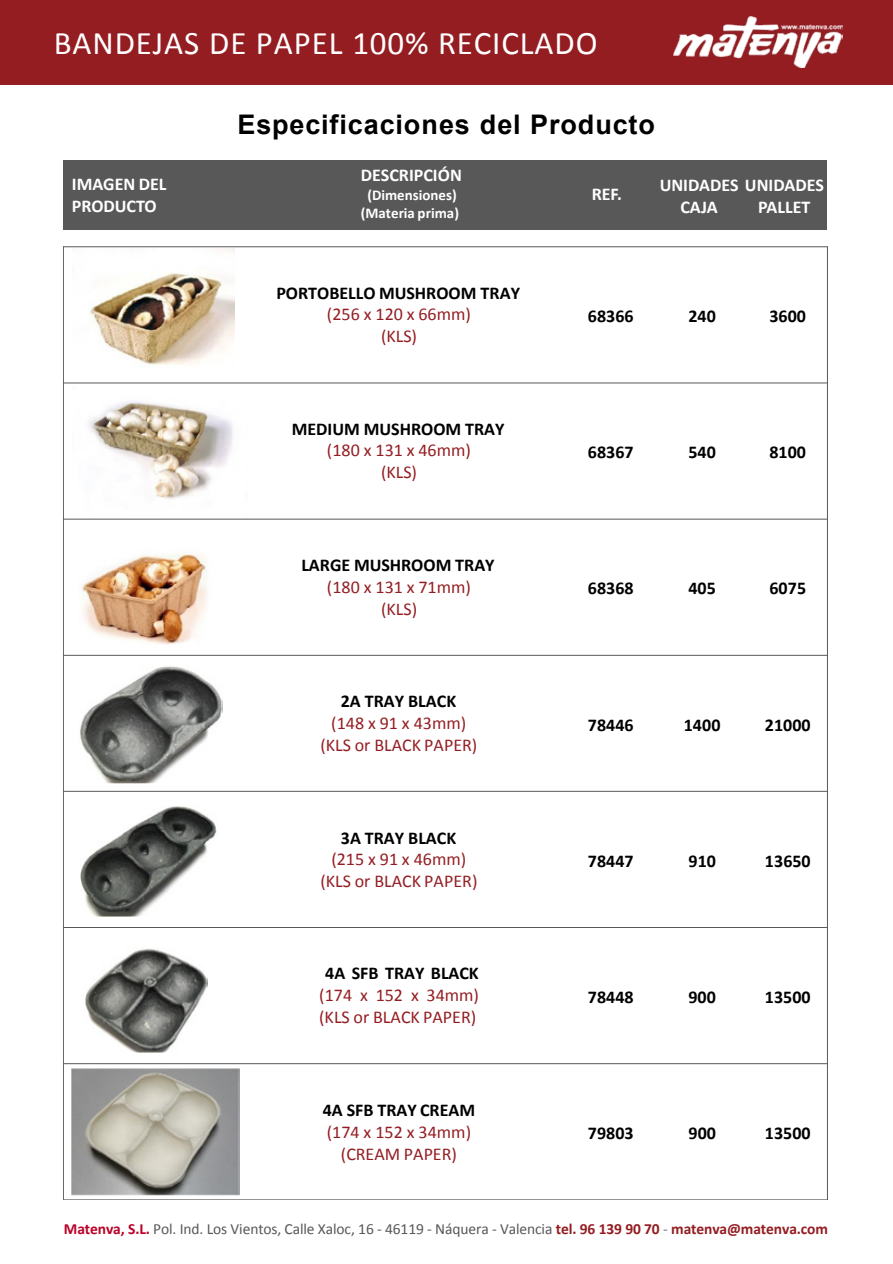
<style>
.page{position:relative;width:893px;height:1264px;background:#fff}
.page>*{position:absolute;margin:0;border:0;box-sizing:border-box;transform-origin:0 0}
.t1{font:33px "Calibri";letter-spacing:.025em;color:#fff}
.t2{font:700 27px "Arial";letter-spacing:.03em;color:#000}
.t3{font:700 18px "Calibri";color:#000}
.t4{font:18px/21.9px "Calibri";color:#941d22;text-align:center}
.t5{font:700 18px/21.6px "Calibri";color:#fff}
.t6{font:15.45px "Calibri";letter-spacing:-.005em;color:#585858}
.t7{font:700 15px/18.3px "Calibri";color:#fff;text-align:center}
.s1{font-weight:700;color:#bb0026}
.s2{font-weight:700;color:#941d22}
.s3{color:#747378}
</style>
<div class="page">
<img style="left:90px;top:249px;width:144px;height:116px">
<img style="left:82px;top:554px;width:126px;height:91px">
<img style="left:89px;top:401px;width:144px;height:99px">
<hr style="left:63px;top:382px;width:764px;height:1px;background:#585858">
<hr style="left:63px;top:518px;width:764px;height:1px;background:#585858">
<hr style="left:63px;top:654px;width:764px;height:1px;background:#585858">
<hr style="left:63px;top:790px;width:764px;height:1px;background:#585858">
<hr style="left:63px;top:926px;width:764px;height:1px;background:#585858">
<hr style="left:63px;top:1063px;width:764px;height:1px;background:#585858">
<hr style="left:63px;top:246px;width:1px;height:953px;background:#585858">
<hr style="left:827px;top:246px;width:1px;height:953px;background:#585858">
<hr style="left:63px;top:246px;width:764px;height:1px;background:#585858">
<hr style="left:63px;top:1199px;width:764px;height:1px;background:#585858">
<img style="left:80px;top:666px;width:142px;height:117px">
<img style="left:80px;top:806px;width:137px;height:110px">
<img style="left:85px;top:949px;width:122px;height:103px">
<img style="left:72px;top:1068px;width:168px;height:126px">
<div style="left:63px;top:160px;width:763px;height:70px;background:#585858"></div>
<div style="left:0;top:0;width:892px;height:84px;background:#941d22"></div>
<img style="left:673px;top:16px;width:169px;height:51px">
<h1 class="t1" style="left:54px;top:23px;width:545px">BANDEJAS DE PAPEL 100% RECICLADO</h1>
<p class="t5" style="left:72px;top:173px;width:96px">IMAGEN DEL<br>PRODUCTO</p>
<h2 class="t2" style="left:237px;top:109px;width:419px">Especificaciones del Producto</h2>
<p class="t5" style="left:361px;top:164px;width:102px">DESCRIPCIÓN</p>
<p class="t7" style="left:361px;top:185px;width:100px">(Dimensiones) (Materia prima)</p>
<p class="t5" style="left:591px;top:183px;width:32px">REF.</p>
<p class="t5" style="left:680px;top:174px;width:145px;text-indent:-21px">UNIDADES UNIDADES<br>CAJA</p>
<p class="t5" style="left:758px;top:196px;width:54px">PALLET</p>
<p class="t3" style="left:276px;top:282px;width:245px">PORTOBELLO MUSHROOM TRAY</p>
<p class="t4" style="left:327px;top:303px;width:145px">(256 x 120 x 66mm) (KLS)</p>
<p class="t3" style="left:588px;top:305px;width:47px">68366</p>
<p class="t3" style="left:688px;top:305px;width:29px">240</p>
<p class="t3" style="left:769px;top:305px;width:38px">3600</p>
<p class="t3" style="left:292px;top:418px;width:214px">MEDIUM MUSHROOM TRAY</p>
<p class="t4" style="left:327px;top:439px;width:145px">(180 x 131 x 46mm) (KLS)</p>
<p class="t3" style="left:588px;top:441px;width:47px">68367</p>
<p class="t3" style="left:688px;top:441px;width:29px">540</p>
<p class="t3" style="left:769px;top:441px;width:38px">8100</p>
<p class="t3" style="left:301px;top:554px;width:195px">LARGE MUSHROOM TRAY</p>
<p class="t4" style="left:327px;top:575px;width:145px">(180 x 131 x 71mm) (KLS)</p>
<p class="t3" style="left:588px;top:577px;width:47px">68368</p>
<p class="t3" style="left:688px;top:577px;width:29px">405</p>
<p class="t3" style="left:769px;top:577px;width:38px">6075</p>
<p class="t3" style="left:341px;top:690px;width:117px">2A TRAY BLACK</p>
<p class="t4" style="left:320px;top:711px;width:158px">(148 x 91 x 43mm) (KLS or BLACK PAPER)</p>
<p class="t3" style="left:588px;top:713px;width:47px">78446</p>
<p class="t3" style="left:683px;top:713px;width:38px">1400</p>
<p class="t3" style="left:764px;top:713px;width:47px">21000</p>
<p class="t3" style="left:341px;top:826px;width:117px">3A TRAY BLACK</p>
<p class="t4" style="left:320px;top:847px;width:158px">(215 x 91 x 46mm) (KLS or BLACK PAPER)</p>
<p class="t3" style="left:588px;top:849px;width:47px">78447</p>
<p class="t3" style="left:688px;top:849px;width:29px">910</p>
<p class="t3" style="left:765px;top:849px;width:47px">13650</p>
<p class="t3" style="left:325px;top:962px;width:155px">4A SFB TRAY BLACK</p>
<p class="t4" style="left:319px;top:983px;width:161px;text-align:left">(174 x 152 x 34mm) (KLS or BLACK PAPER)</p>
<p class="t3" style="left:588px;top:985px;width:47px">78448</p>
<p class="t3" style="left:688px;top:985px;width:29px">900</p>
<p class="t3" style="left:764px;top:985px;width:47px">13500</p>
<p class="t3" style="left:323px;top:1098px;width:154px">4A SFB TRAY CREAM</p>
<p class="t4" style="left:327px;top:1119px;width:146px">(174 x 152 x 34mm) (CREAM PAPER)</p>
<p class="t3" style="left:588px;top:1121px;width:47px">79803</p>
<p class="t3" style="left:688px;top:1121px;width:29px">900</p>
<p class="t3" style="left:764px;top:1121px;width:47px">13500</p>
<p class="t6" style="left:64px;top:1218px;width:765px"><span class="s1">Matenva, S.L.</span> Pol. Ind. Los Vientos, Calle Xaloc, 16 - 46119 - Náquera - Valencia <span class="s2">tel. 96 139 90 70</span> <span class="s3">-</span> <span class="s2">matenva@matenva.com</span></p>
</div>
